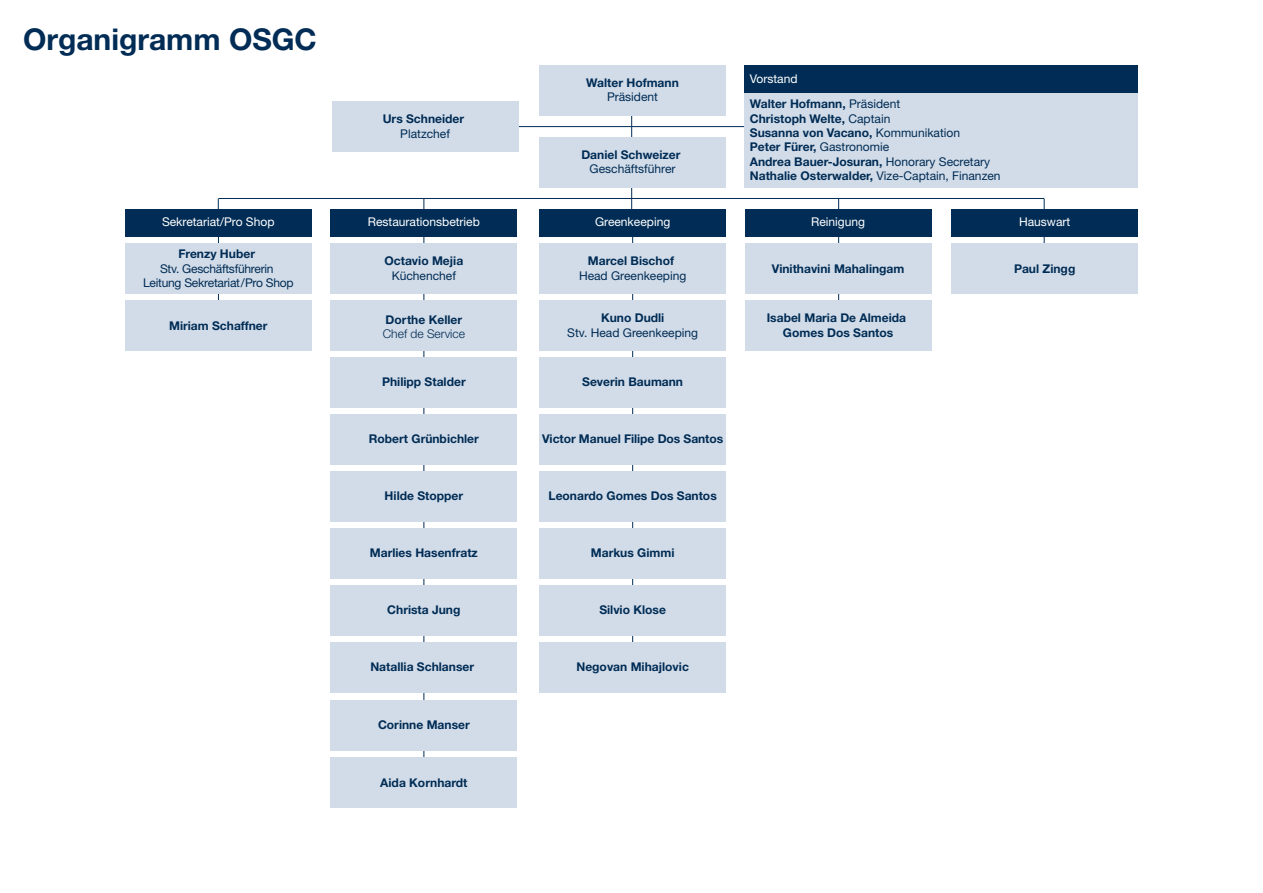
<style>
.page{position:relative;width:1263px;height:893px;background:#fff}
.page>*{position:absolute;margin:0;border:0;box-sizing:border-box;transform-origin:0 0}
.t1{font:700 30px "Helvetica Neue LT Std";color:#002c55}
.t2{font:700 12px/14.4px "Helvetica Neue LT Std";color:#002c55;text-align:center}
.t3{font:12px "Helvetica Neue LT Std";color:#002c55}
.t4{font:12px "Helvetica Neue LT Std";color:#fff}
.t5{font:12px/14.4px "Helvetica Neue LT Std";letter-spacing:-.02em;color:#002c55;text-align:center}
.t6{font:300 12px "Helvetica Neue LT Std";color:#002c55}
.s1{font-weight:400}
</style>
<div class="page">
<hr style="left:423px;top:210px;width:1px;height:594px;background:#002c55">
<hr style="left:632px;top:230px;width:1px;height:463px;background:#002c55">
<hr style="left:631px;top:86px;width:1px;height:57px;background:#002c55">
<hr style="left:218px;top:210px;width:1px;height:117px;background:#002c55">
<hr style="left:838px;top:230px;width:1px;height:82px;background:#002c55">
<div style="left:539px;top:414px;width:187px;height:51px;background:#d2dce8"></div>
<div style="left:539px;top:358px;width:187px;height:50px;background:#d2dce8"></div>
<div style="left:539px;top:528px;width:187px;height:51px;background:#d2dce8"></div>
<div style="left:539px;top:642px;width:187px;height:51px;background:#d2dce8"></div>
<div style="left:539px;top:585px;width:187px;height:51px;background:#d2dce8"></div>
<div style="left:330px;top:244px;width:187px;height:50px;background:#d2dce8"></div>
<div style="left:330px;top:358px;width:187px;height:50px;background:#d2dce8"></div>
<div style="left:330px;top:414px;width:187px;height:51px;background:#d2dce8"></div>
<div style="left:330px;top:471px;width:187px;height:51px;background:#d2dce8"></div>
<div style="left:330px;top:528px;width:187px;height:51px;background:#d2dce8"></div>
<div style="left:125px;top:301px;width:187px;height:50px;background:#d2dce8"></div>
<div style="left:539px;top:471px;width:187px;height:51px;background:#d2dce8"></div>
<div style="left:539px;top:301px;width:187px;height:50px;background:#d2dce8"></div>
<div style="left:745px;top:244px;width:186px;height:50px;background:#d2dce8"></div>
<div style="left:745px;top:301px;width:186px;height:50px;background:#d2dce8"></div>
<div style="left:539px;top:244px;width:187px;height:50px;background:#d2dce8"></div>
<div style="left:125px;top:244px;width:187px;height:50px;background:#d2dce8"></div>
<div style="left:951px;top:244px;width:187px;height:50px;background:#d2dce8"></div>
<div style="left:539px;top:209px;width:187px;height:28px;background:#002c55"></div>
<div style="left:330px;top:209px;width:187px;height:27px;background:#002c55"></div>
<div style="left:125px;top:209px;width:187px;height:28px;background:#002c55"></div>
<div style="left:745px;top:209px;width:186px;height:28px;background:#002c55"></div>
<div style="left:951px;top:209px;width:187px;height:28px;background:#002c55"></div>
<hr style="left:218px;top:198px;width:826px;height:1px;background:#002c55">
<hr style="left:632px;top:126px;width:113px;height:1px;background:#002c55">
<hr style="left:519px;top:126px;width:113px;height:1px;background:#002c55">
<hr style="left:631px;top:166px;width:1px;height:43px;background:#002c55">
<div style="left:539px;top:137px;width:187px;height:51px;background:#d2dce8"></div>
<div style="left:332px;top:101px;width:187px;height:51px;background:#d2dce8"></div>
<div style="left:745px;top:75px;width:393px;height:113px;background:#d2dce8"></div>
<div style="left:539px;top:65px;width:187px;height:51px;background:#d2dce8"></div>
<div style="left:330px;top:301px;width:187px;height:50px;background:#d2dce8"></div>
<div style="left:745px;top:65px;width:393px;height:28px;background:#002c55"></div>
<div style="left:330px;top:585px;width:187px;height:51px;background:#d2dce8"></div>
<div style="left:330px;top:642px;width:187px;height:50px;background:#d2dce8"></div>
<div style="left:330px;top:700px;width:187px;height:50px;background:#d2dce8"></div>
<div style="left:330px;top:758px;width:187px;height:50px;background:#d2dce8"></div>
<h1 class="t1" style="left:23px;top:21px;width:295px">Organigramm OSGC</h1>
<p class="t2" style="left:383px;top:111px;width:83px">Urs Schneider</p>
<p class="t3" style="left:400px;top:126px;width:51px">Platzchef</p>
<p class="t2" style="left:586px;top:75px;width:94px">Walter Hofmann</p>
<p class="t3" style="left:607px;top:90px;width:53px">Präsident</p>
<p class="t2" style="left:581px;top:147px;width:101px">Daniel Schweizer</p>
<p class="t3" style="left:590px;top:162px;width:87px">Geschäftsführer</p>
<p class="t4" style="left:750px;top:71px;width:49px">Vorstand</p>
<p class="t2" style="left:750px;top:96px;width:252px;text-align:left">Walter Hofmann, <span class="s1">Präsident<br></span>Christoph Welte, <span class="s1">Captain<br></span>Susanna von Vacano, <span class="s1">Kommunikation<br></span>Peter Fürer, <span class="s1">Gastronomie<br></span>Andrea Bauer-Josuran, <span class="s1">Honorary Secretary </span>Nathalie Osterwalder, <span class="s1">Vize-Captain, Finanzen</span></p>
<p class="t4" style="left:162px;top:215px;width:114px">Sekretariat/Pro Shop</p>
<p class="t4" style="left:368px;top:214px;width:114px">Restaurationsbetrieb</p>
<p class="t4" style="left:595px;top:215px;width:77px">Greenkeeping</p>
<p class="t4" style="left:811px;top:215px;width:56px">Reinigung</p>
<p class="t4" style="left:1019px;top:215px;width:53px">Hauswart</p>
<p class="t2" style="left:178px;top:246px;width:78px">Frenzy Huber</p>
<p class="t5" style="left:143px;top:261px;width:152px">Stv. Geschäftsführerin<br>Leitung Sekretariat/Pro Shop</p>
<p class="t2" style="left:1014px;top:261px;width:63px">Paul Zingg</p>
<p class="t2" style="left:384px;top:254px;width:80px">Octavio Mejia</p>
<p class="t3" style="left:392px;top:268px;width:66px">Küchenchef</p>
<p class="t2" style="left:386px;top:312px;width:78px">Dorthe Keller</p>
<p class="t6" style="left:383px;top:327px;width:84px">Chef de Service</p>
<p class="t2" style="left:588px;top:254px;width:88px">Marcel Bischof</p>
<p class="t3" style="left:579px;top:268px;width:109px">Head Greenkeeping</p>
<p class="t2" style="left:772px;top:261px;width:134px">Vinithavini Mahalingam</p>
<p class="t2" style="left:767px;top:310px;width:141px">Isabel Maria De Almeida<br>Gomes Dos Santos</p>
<p class="t2" style="left:601px;top:310px;width:65px">Kuno Dudli</p>
<p class="t3" style="left:567px;top:325px;width:132px">Stv. Head Greenkeeping</p>
<p class="t2" style="left:169px;top:318px;width:100px">Miriam Schaffner</p>
<p class="t2" style="left:382px;top:375px;width:85px">Philipp Stalder</p>
<p class="t2" style="left:582px;top:375px;width:102px">Severin Baumann</p>
<p class="t2" style="left:369px;top:432px;width:111px">Robert Grünbichler</p>
<p class="t2" style="left:542px;top:432px;width:183px">Victor Manuel Filipe Dos Santos</p>
<p class="t2" style="left:385px;top:488px;width:80px">Hilde Stopper</p>
<p class="t2" style="left:548px;top:488px;width:170px">Leonardo Gomes Dos Santos</p>
<p class="t2" style="left:370px;top:545px;width:109px">Marlies Hasenfratz</p>
<p class="t2" style="left:591px;top:545px;width:85px">Markus Gimmi</p>
<p class="t2" style="left:387px;top:602px;width:75px">Christa Jung</p>
<p class="t2" style="left:599px;top:602px;width:68px">Silvio Klose</p>
<p class="t2" style="left:370px;top:659px;width:105px">Natallia Schlanser</p>
<p class="t2" style="left:576px;top:659px;width:114px">Negovan Mihajlovic</p>
<p class="t2" style="left:378px;top:717px;width:93px">Corinne Manser</p>
<p class="t2" style="left:380px;top:775px;width:89px">Aida Kornhardt</p>
</div>
